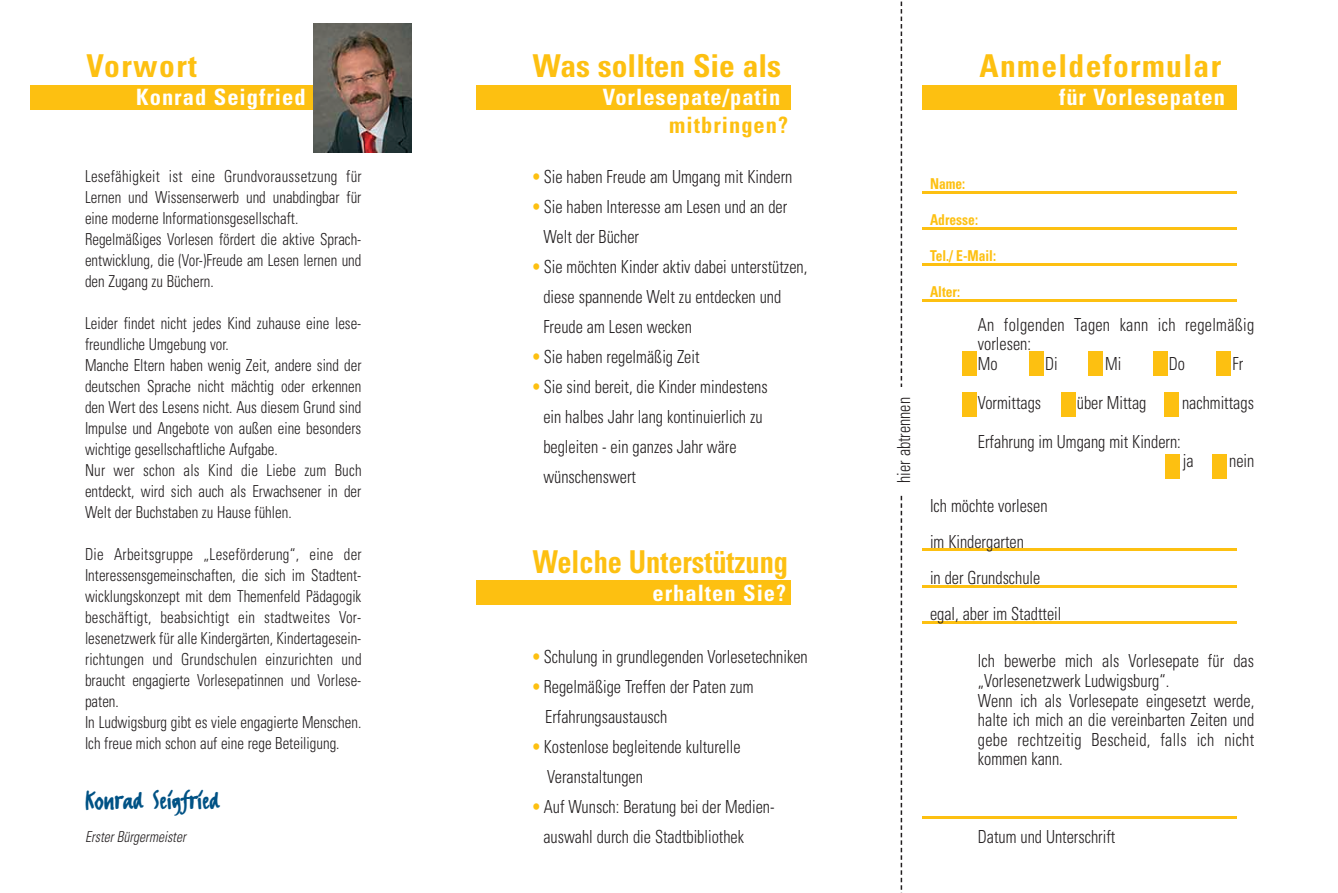
<style>
.page{position:relative;width:1338px;height:893px;background:#fff}
.page>*{position:absolute;margin:0;border:0;box-sizing:border-box;transform-origin:0 0}
.t1{font:700 condensed 31.5px "Univers";letter-spacing:.045em;color:#fdc011}
.t2{font:700 condensed 31.5px "Univers";color:#fdc011;scale:.9 1}
.t3{font:700 condensed 31.5px "Univers";color:#fdc011}
.t4{font:31.5px "FF Erikrighthand";color:#005285;scale:.9 1}
.t5{font:700 condensed 22.5px "Univers";letter-spacing:.045em;color:#fff}
.t6{font:700 condensed 22.5px "Univers";letter-spacing:.045em;color:#fdc011}
.t7{font:300 condensed 18px/30px "Univers";color:#231f20;scale:.9 1}
.t8{font:300 condensed 16.5px/21px "Univers";color:#231f20;scale:.9 1}
.t9{font:700 condensed 15px "Univers";color:#fdc011;scale:.9 1}
.t10{font:italic 300 condensed 15px "Univers";color:#231f20;scale:.9 1}
.s1{color:#fdc011}
</style>
<div class="page">
<div style="left:30px;top:85px;width:314px;height:24px;background:#fdc011"></div>
<div style="left:476px;top:580px;width:315px;height:25px;background:#fdc011"></div>
<div style="left:476px;top:85px;width:315px;height:24px;background:#fdc011"></div>
<div style="left:923px;top:85px;width:314px;height:24px;background:#fdc011"></div>
<div style="left:1217px;top:352px;width:14px;height:24px;background:#fdc011"></div>
<div style="left:1154px;top:352px;width:14px;height:24px;background:#fdc011"></div>
<div style="left:1164px;top:392px;width:15px;height:24px;background:#fdc011"></div>
<div style="left:1061px;top:392px;width:14px;height:24px;background:#fdc011"></div>
<div style="left:1089px;top:352px;width:14px;height:24px;background:#fdc011"></div>
<div style="left:1029px;top:352px;width:14px;height:24px;background:#fdc011"></div>
<div style="left:962px;top:392px;width:14px;height:24px;background:#fdc011"></div>
<div style="left:1213px;top:454px;width:14px;height:24px;background:#fdc011"></div>
<div style="left:1165px;top:454px;width:14px;height:24px;background:#fdc011"></div>
<div style="left:962px;top:352px;width:14px;height:24px;background:#fdc011"></div>
<svg style="left:901px;top:1px;width:1px;height:889px"></svg>
<div style="left:897px;top:386px;width:21px;height:107px;background:#fff"></div>
<img style="left:313px;top:23px;width:98px;height:129px">
<hr style="left:923px;top:191px;width:314px;height:2px;background:#fdc011">
<hr style="left:923px;top:227px;width:314px;height:3px;background:#fdc011">
<hr style="left:923px;top:264px;width:314px;height:2px;background:#fdc011">
<hr style="left:923px;top:549px;width:314px;height:2px;background:#fdc011">
<hr style="left:923px;top:585px;width:314px;height:2px;background:#fdc011">
<hr style="left:923px;top:621px;width:314px;height:2px;background:#fdc011">
<hr style="left:923px;top:300px;width:314px;height:2px;background:#fdc011">
<hr style="left:923px;top:816px;width:314px;height:3px;background:#fdc011">
<h1 class="t1" style="left:87px;top:55px;width:112px">Vorwort</h1>
<h2 class="t5" style="left:136px;top:89px;width:171px">Konrad Seigfried</h2>
<p class="t8" style="left:85px;top:167px;width:309px">Lesefähigkeit ist eine Grundvoraussetzung für Lernen und Wissenserwerb und unabdingbar für eine moderne Informationsgesellschaft.<br>Regelmäßiges Vorlesen fördert die aktive Sprach&shy;entwicklung, die (Vor-)Freude am Lesen lernen und den Zugang zu Büchern.</p>
<p class="t8" style="left:85px;top:314px;width:309px">Leider findet nicht jedes Kind zuhause eine lese&shy;freundliche Umgebung vor.<br>Manche Eltern haben wenig Zeit, andere sind der deutschen Sprache nicht mächtig oder erkennen den Wert des Lesens nicht. Aus diesem Grund sind Impulse und Angebote von außen eine besonders wichtige gesellschaftliche Aufgabe.<br>Nur wer schon als Kind die Liebe zum Buch entdeckt, wird sich auch als Erwachsener in der Welt der Buchstaben zu Hause fühlen.</p>
<p class="t8" style="left:85px;top:545px;width:309px">Die Arbeitsgruppe „Leseförderung“, eine der Interessensgemeinschaften, die sich im Stadtent&shy;wicklungskonzept mit dem Themenfeld Pädagogik beschäftigt, beabsichtigt ein stadtweites Vor&shy;lesenetzwerk für alle Kindergärten, Kindertagesein&shy;richtungen und Grundschulen einzurichten und braucht engagierte Vorlesepatinnen und Vorlese&shy;paten.<br>In Ludwigsburg gibt es viele engagierte Menschen.<br>Ich freue mich schon auf eine rege Beteiligung.</p>
<h1 class="t4" style="left:85px;top:780px;width:151px">Konrad Seigfried</h1>
<p class="t10" style="left:85px;top:831px;width:113px">Erster Bürgermeister</p>
<h1 class="t3" style="left:533px;top:55px;width:250px">Was sollten Sie als</h1>
<h2 class="t5" style="left:603px;top:89px;width:179px">Vorlesepate/patin</h2>
<h2 class="t6" style="left:669px;top:117px;width:120px">mitbringen?</h2>
<p class="t7" style="left:531px;top:164px;width:291px"><span class="s1">•</span> Sie haben Freude am Umgang mit Kindern</p>
<p class="t7" style="left:543px;top:194px;width:273px;text-indent:-12px"><span class="s1">•</span> Sie haben Interesse am Lesen und an der<br>Welt der Bücher</p>
<p class="t7" style="left:543px;top:254px;width:295px;text-indent:-12px"><span class="s1">•</span> Sie möchten Kinder aktiv dabei unterstützen, diese spannende Welt zu entdecken und<br>Freude am Lesen wecken</p>
<p class="t7" style="left:531px;top:344px;width:188px"><span class="s1">•</span> Sie haben regelmäßig Zeit</p>
<p class="t7" style="left:543px;top:374px;width:251px;text-indent:-12px"><span class="s1">•</span> Sie sind bereit, die Kinder mindestens ein halbes Jahr lang kontinuierlich zu begleiten - ein ganzes Jahr wäre wünschenswert</p>
<h1 class="t2" style="left:533px;top:550px;width:285px">Welche Unterstützung</h1>
<h2 class="t5" style="left:652px;top:584px;width:135px">erhalten Sie?</h2>
<p class="t7" style="left:531px;top:643px;width:308px"><span class="s1">•</span> Schulung in grundlegenden Vorlesetechniken</p>
<p class="t7" style="left:545px;top:673px;width:233px;text-indent:-14px"><span class="s1">•</span> Regelmäßige Treffen der Paten zum<br>Erfahrungsaustausch</p>
<p class="t7" style="left:547px;top:733px;width:216px;text-indent:-16px"><span class="s1">•</span> Kostenlose begleitende kulturelle<br>Veranstaltungen</p>
<p class="t7" style="left:543px;top:793px;width:258px;text-indent:-12px"><span class="s1">•</span> Auf Wunsch: Beratung bei der Medien&shy;auswahl durch die Stadtbibliothek</p>
<h1 class="t1" style="left:979px;top:55px;width:243px">Anmeldeformular</h1>
<h2 class="t5" style="left:1059px;top:89px;width:167px">für Vorlesepaten</h2>
<p class="t7" style="left:891px;top:483px;width:97px;rotate:-90deg">hier abtrennen</p>
<p class="t9" style="left:930px;top:178px;width:41px">Name:</p>
<p class="t9" style="left:930px;top:214px;width:55px">Adresse:</p>
<p class="t9" style="left:930px;top:250px;width:75px">Tel./ E-Mail:</p>
<p class="t9" style="left:930px;top:286px;width:35px">Alter:</p>
<p class="t7" style="left:978px;top:316px;width:309px;line-height:19.5px">An folgenden Tagen kann ich regelmäßig vorlesen:<br>Mo</p>
<p class="t7" style="left:1045px;top:350px;width:16px">Di</p>
<p class="t7" style="left:1105px;top:350px;width:19px">Mi</p>
<p class="t7" style="left:1169px;top:350px;width:19px">Do</p>
<p class="t7" style="left:1233px;top:350px;width:14px">Fr</p>
<p class="t7" style="left:978px;top:389px;width:72px">Vormittags</p>
<p class="t7" style="left:1077px;top:389px;width:79px">über Mittag</p>
<p class="t7" style="left:1182px;top:389px;width:81px">nachmittags</p>
<p class="t7" style="left:978px;top:428px;width:227px">Erfahrung im Umgang mit Kindern:</p>
<p class="t7" style="left:1183px;top:448px;width:13px">ja</p>
<p class="t7" style="left:1229px;top:448px;width:29px">nein</p>
<p class="t7" style="left:930px;top:489px;width:148px;line-height:36px">Ich möchte vorlesen im Kindergarten<br>in der Grundschule egal, aber im Stadtteil</p>
<p class="t7" style="left:978px;top:653px;width:309px;line-height:19.5px">Ich bewerbe mich als Vorlesepate für das „Vorlesenetzwerk Ludwigsburg“.<br>Wenn ich als Vorlesepate eingesetzt werde, halte ich mich an die vereinbarten Zeiten und gebe rechtzeitig Bescheid, falls ich nicht kommen kann.</p>
<p class="t7" style="left:978px;top:823px;width:154px">Datum und Unterschrift</p>
</div>
